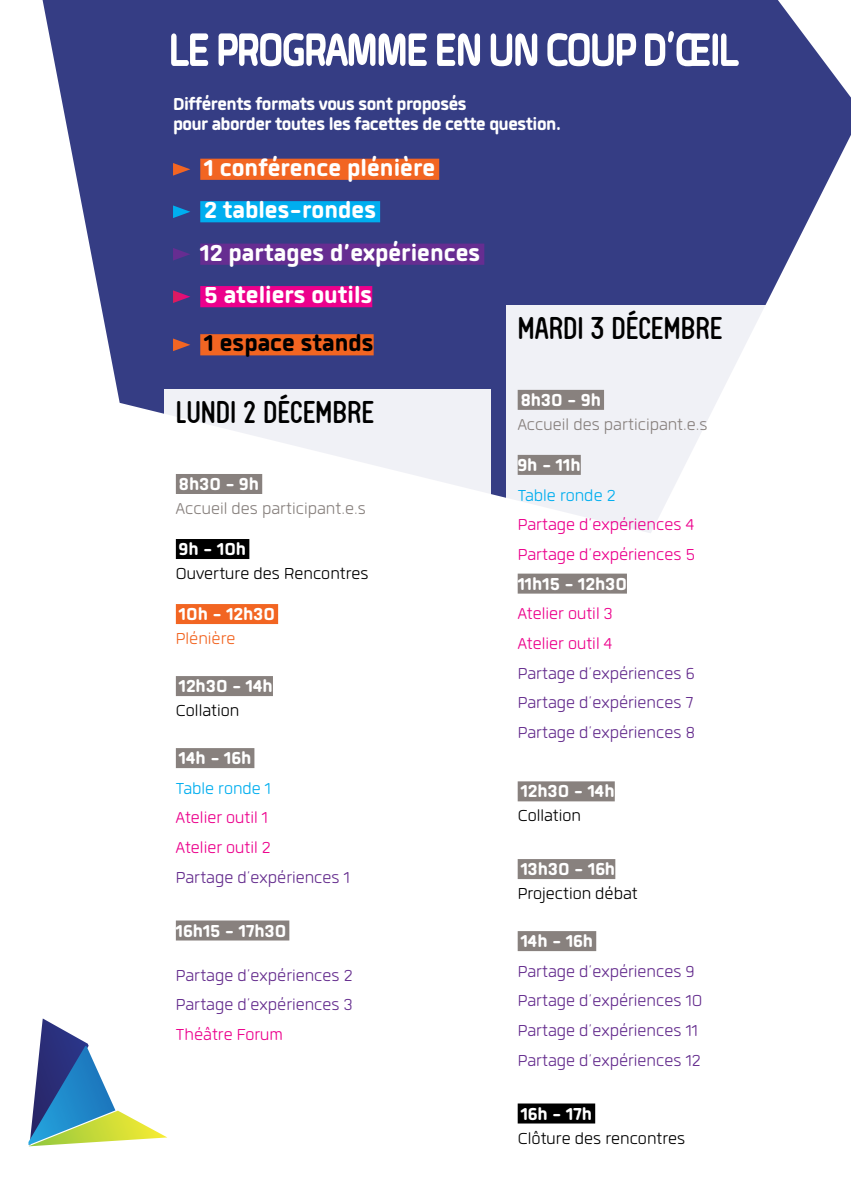
<style>
.page{position:relative;width:851px;height:1191px;background:#fff}
.page>*{position:absolute;margin:0;border:0;box-sizing:border-box;transform-origin:0 0}
.t1{font:800 65px "Quan Rounded";letter-spacing:-.04em;color:#fff;scale:.8 1}
.t2{font:800 32px/42.4px "Quan Rounded";color:#fff}
.t3{font:800 32px "Quan Rounded";color:#000}
.t4{font:30px "FV Almelo";color:#000}
.t5{font:800 24px "Quan Rounded";color:#fff}
.t6{font:800 24px/20px "Quan Rounded";letter-spacing:-.02em;color:#fff}
.t7{font:22px/29.6px "Quan Rounded";color:#652d8e}
.t8{font:22px/29.6px "Quan Rounded";color:#ec008c}
.t9{font:22px "Quan Rounded";color:#000}
.t10{font:22px "Quan Rounded";color:#88817e}
.t11{font:22px "Quan Rounded";color:#00aeef}
.t12{font:22px "Quan Rounded";color:#f26522}
</style>
<div class="page">
<svg style="left:42px;top:0;width:808px;height:498px;background:#535996"></svg>
<div style="left:200px;top:159px;width:239px;height:21px;background:#f26522"></div>
<div style="left:200px;top:201px;width:180px;height:21px;background:#00aeef"></div>
<div style="left:200px;top:244px;width:284px;height:21px;background:#662d91"></div>
<div style="left:200px;top:286px;width:172px;height:21px;background:#ec008c"></div>
<div style="left:200px;top:334px;width:173px;height:21px;background:#f26522"></div>
<svg style="left:173px;top:163px;width:17px;height:13px"></svg>
<svg style="left:173px;top:205px;width:17px;height:13px"></svg>
<svg style="left:173px;top:248px;width:17px;height:12px"></svg>
<svg style="left:173px;top:290px;width:17px;height:13px"></svg>
<svg style="left:173px;top:338px;width:17px;height:13px"></svg>
<div style="left:506px;top:305px;width:326px;height:886px;background:#fff"></div>
<div style="left:517px;top:390px;width:87px;height:20px;background:#88817e"></div>
<div style="left:517px;top:455px;width:63px;height:20px;background:#88817e"></div>
<div style="left:517px;top:573px;width:110px;height:20px;background:#88817e"></div>
<div style="left:517px;top:781px;width:97px;height:20px;background:#88817e"></div>
<div style="left:517px;top:859px;width:98px;height:20px;background:#88817e"></div>
<div style="left:517px;top:931px;width:79px;height:20px;background:#88817e"></div>
<div style="left:517px;top:1103px;width:78px;height:20px;background:#000"></div>
<div style="left:164px;top:389px;width:326px;height:723px;background:#fff"></div>
<div style="left:176px;top:474px;width:86px;height:20px;background:#88817e"></div>
<div style="left:176px;top:539px;width:73px;height:20px;background:#000"></div>
<div style="left:176px;top:604px;width:102px;height:20px;background:#f26522"></div>
<div style="left:176px;top:676px;width:97px;height:20px;background:#88817e"></div>
<div style="left:176px;top:748px;width:78px;height:20px;background:#88817e"></div>
<div style="left:176px;top:920px;width:113px;height:20px;background:#88817e"></div>
<svg style="left:28px;top:1018px;width:139px;height:128px"></svg>
<h1 class="t1" style="left:168px;top:18px;width:702px">Le programme en un coup d’œil</h1>
<p class="t6" style="left:173px;top:94px;width:389px">Différents formats vous sont proposés<br>pour aborder toutes les facettes de cette question.</p>
<h2 class="t2" style="left:200px;top:146px;width:281px">1 conférence plénière<br>2 tables-rondes<br>12 partages d’expériences<br>5 ateliers outils</h2>
<h2 class="t3" style="left:204px;top:328px;width:171px">1 espace stands</h2>
<h3 class="t4" style="left:517px;top:310px;width:207px">MARDI 3 DÉCEMBRE</h3>
<h3 class="t4" style="left:176px;top:394px;width:200px">LUNDI 2 DÉCEMBRE</h3>
<p class="t5" style="left:179px;top:472px;width:82px">8h30 - 9h</p>
<p class="t10" style="left:176px;top:498px;width:191px">Accueil des participant.e.s</p>
<p class="t5" style="left:179px;top:537px;width:69px">9h - 10h</p>
<p class="t9" style="left:176px;top:563px;width:194px">Ouverture des Rencontres</p>
<p class="t5" style="left:179px;top:602px;width:98px">10h - 12h30</p>
<p class="t12" style="left:176px;top:628px;width:61px">Plénière</p>
<p class="t5" style="left:179px;top:674px;width:96px">12h30 - 14h</p>
<p class="t9" style="left:176px;top:700px;width:65px">Collation</p>
<p class="t5" style="left:179px;top:746px;width:74px">14h - 16h</p>
<p class="t11" style="left:176px;top:778px;width:97px">Table ronde 1</p>
<p class="t8" style="left:176px;top:803px;width:96px">Atelier outil 1<br>Atelier outil 2</p>
<p class="t7" style="left:176px;top:862px;width:175px">Partage d’expériences 1</p>
<p class="t5" style="left:176px;top:919px;width:112px">16h15 - 17h30</p>
<p class="t7" style="left:176px;top:960px;width:178px">Partage d’expériences 2<br>Partage d’expériences 3</p>
<p class="t8" style="left:176px;top:1019px;width:108px">Théâtre Forum</p>
<p class="t5" style="left:520px;top:388px;width:82px">8h30 - 9h</p>
<p class="t10" style="left:517px;top:414px;width:191px">Accueil des participant.e.s</p>
<p class="t5" style="left:517px;top:453px;width:65px">9h - 11h</p>
<p class="t11" style="left:517px;top:485px;width:99px">Table ronde 2</p>
<p class="t8" style="left:517px;top:510px;width:179px">Partage d’expériences 4<br>Partage d’expériences 5</p>
<p class="t5" style="left:517px;top:572px;width:111px">11h15 - 12h30</p>
<p class="t8" style="left:517px;top:599px;width:97px">Atelier outil 3<br>Atelier outil 4</p>
<p class="t7" style="left:517px;top:658px;width:179px;text-align:justify">Partage d’expériences 6<br>Partage d’expériences 7<br>Partage d’expériences 8</p>
<p class="t5" style="left:520px;top:780px;width:96px">12h30 - 14h</p>
<p class="t9" style="left:517px;top:806px;width:65px">Collation</p>
<p class="t5" style="left:520px;top:857px;width:96px">13h30 - 16h</p>
<p class="t9" style="left:517px;top:883px;width:121px">Projection débat</p>
<p class="t5" style="left:520px;top:929px;width:74px">14h - 16h</p>
<p class="t7" style="left:517px;top:956px;width:186px">Partage d’expériences 9<br>Partage d’expériences 10<br>Partage d’expériences 11<br>Partage d’expériences 12</p>
<p class="t5" style="left:520px;top:1102px;width:73px">16h - 17h</p>
<p class="t9" style="left:517px;top:1128px;width:169px">Clôture des rencontres</p>
</div>
